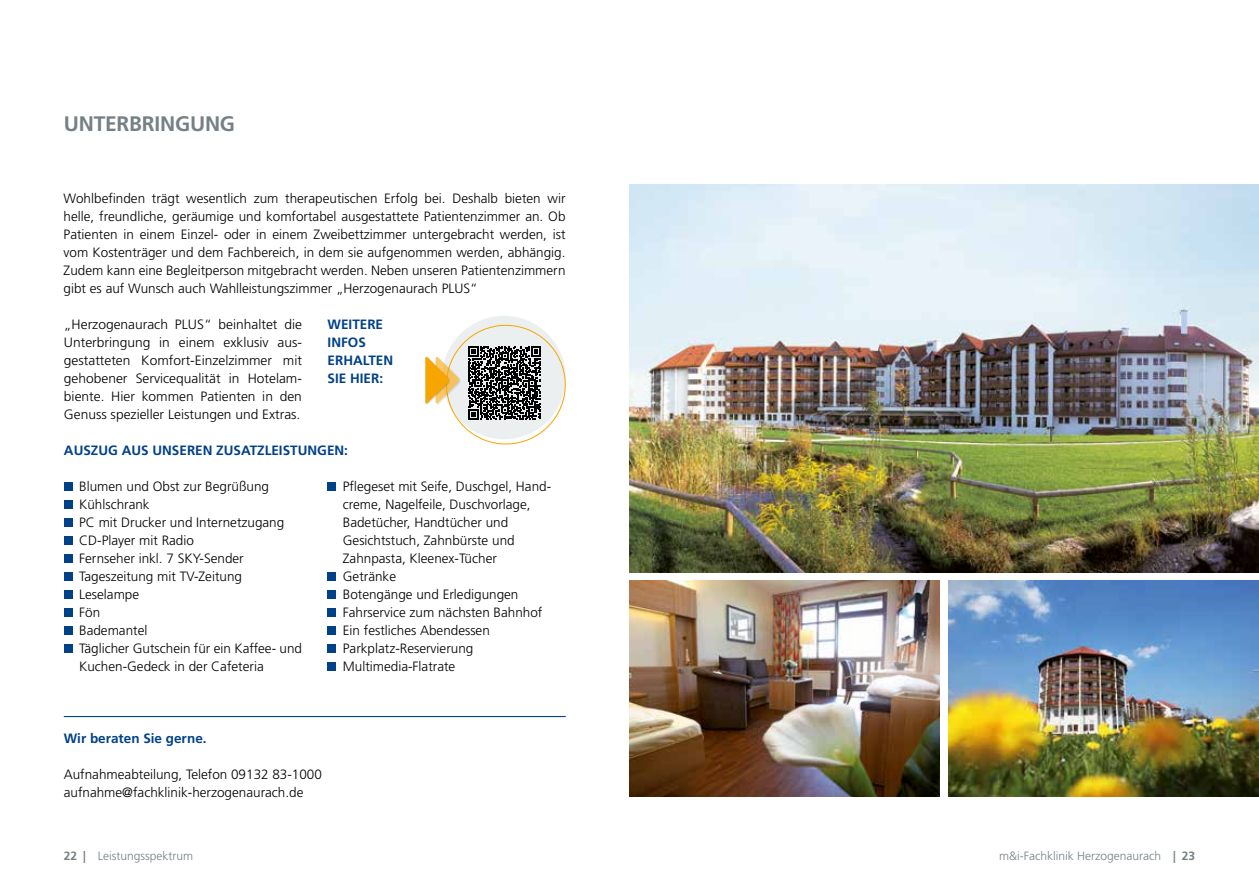
<style>
.page{position:relative;width:1259px;height:893px;background:#fff}
.page>*{position:absolute;margin:0;border:0;box-sizing:border-box;transform-origin:0 0}
.t1{font:700 21px "Frutiger LT Pro";letter-spacing:-.01em;color:#768085}
.t2{font:300 13.5px/18px "Frutiger LT Pro";color:#000}
.t3{font:700 13.5px/18px "Frutiger LT Pro";color:#004188}
.t4{font:300 12px "Frutiger LT Pro";color:#768085}
.s1{font-weight:700}
</style>
<div class="page">
<img style="left:948px;top:581px;width:311px;height:216px">
<img style="left:629px;top:581px;width:311px;height:216px">
<img style="left:629px;top:185px;width:630px;height:387px">
<div style="left:64px;top:482px;width:8px;height:9px;background:#004188"></div>
<div style="left:64px;top:500px;width:8px;height:9px;background:#004188"></div>
<div style="left:64px;top:518px;width:8px;height:9px;background:#004188"></div>
<div style="left:64px;top:536px;width:8px;height:9px;background:#004188"></div>
<div style="left:64px;top:554px;width:8px;height:9px;background:#004188"></div>
<div style="left:64px;top:572px;width:8px;height:9px;background:#004188"></div>
<div style="left:64px;top:590px;width:8px;height:9px;background:#004188"></div>
<div style="left:64px;top:608px;width:8px;height:9px;background:#004188"></div>
<div style="left:64px;top:626px;width:8px;height:9px;background:#004188"></div>
<div style="left:64px;top:644px;width:8px;height:9px;background:#004188"></div>
<div style="left:327px;top:482px;width:9px;height:9px;background:#004188"></div>
<div style="left:327px;top:572px;width:9px;height:9px;background:#004188"></div>
<div style="left:327px;top:590px;width:9px;height:9px;background:#004188"></div>
<div style="left:327px;top:608px;width:9px;height:9px;background:#004188"></div>
<div style="left:327px;top:626px;width:9px;height:9px;background:#004188"></div>
<div style="left:327px;top:644px;width:9px;height:9px;background:#004188"></div>
<div style="left:327px;top:662px;width:9px;height:9px;background:#004188"></div>
<hr style="left:64px;top:716px;width:502px;height:1px;background:#004188">
<svg style="left:425px;top:316px;width:141px;height:129px"></svg>
<h1 class="t1" style="left:64px;top:111px;width:173px">UNTERBRINGUNG</h1>
<p class="t2" style="left:64px;top:189px;width:503px;text-align:justify">Wohlbefinden trägt wesentlich zum therapeutischen Erfolg bei. Deshalb bieten wir helle, freundliche, geräumige und komfortabel ausgestattete Patientenzimmer an. Ob Patienten in einem Einzel- oder in einem Zweibettzimmer untergebracht werden, ist vom Kostenträger und dem Fachbereich, in dem sie aufgenommen werden, abhängig.<br>Zudem kann eine Begleitperson mitgebracht werden. Neben unseren Patientenzimmern gibt es auf Wunsch auch Wahlleistungszimmer „Herzogenaurach PLUS“</p>
<p class="t2" style="left:64px;top:315px;width:239px;text-align:justify">„Herzogenaurach PLUS“ beinhaltet die Unterbringung in einem exklusiv aus&shy;gestatteten Komfort-Einzelzimmer mit gehobener Servicequalität in Hotelam&shy;biente. Hier kommen Patienten in den Genuss spezieller Leistungen und Extras.</p>
<p class="t3" style="left:327px;top:315px;width:67px">WEITERE<br>INFOS<br>ERHALTEN<br>SIE HIER:</p>
<p class="t3" style="left:64px;top:441px;width:285px">AUSZUG AUS UNSEREN ZUSATZLEISTUNGEN:</p>
<p class="t2" style="left:79px;top:477px;width:224px">Blumen und Obst zur Begrüßung<br>Kühlschrank<br>PC mit Drucker und Internetzugang<br>CD-Player mit Radio<br>Fernseher inkl. 7 SKY-Sender<br>Tageszeitung mit TV-Zeitung<br>Leselampe<br>Fön<br>Bademantel<br>Täglicher Gutschein für ein Kaffee- und<br>Kuchen-Gedeck in der Cafeteria</p>
<p class="t2" style="left:343px;top:477px;width:210px">Pflegeset mit Seife, Duschgel, Hand&shy;creme, Nagelfeile, Duschvorlage,<br>Badetücher, Handtücher und<br>Gesichtstuch, Zahnbürste und<br>Zahnpasta, Kleenex-Tücher<br>Getränke<br>Botengänge und Erledigungen<br>Fahrservice zum nächsten Bahnhof<br>Ein festliches Abendessen<br>Parkplatz-Reservierung<br>Multimedia-Flatrate</p>
<p class="t3" style="left:64px;top:729px;width:144px">Wir beraten Sie gerne.</p>
<p class="t2" style="left:64px;top:765px;width:260px">Aufnahmeabteilung, Telefon 09132 83-1000 aufnahme@fachklinik-herzogenaurach.de</p>
<p class="t4" style="left:64px;top:848px;width:131px"><span class="s1">22 |</span> Leistungsspektrum</p>
<p class="t4" style="left:999px;top:848px;width:198px">m&amp;i-Fachklinik Herzogenaurach <span class="s1">| 23</span></p>
</div>
